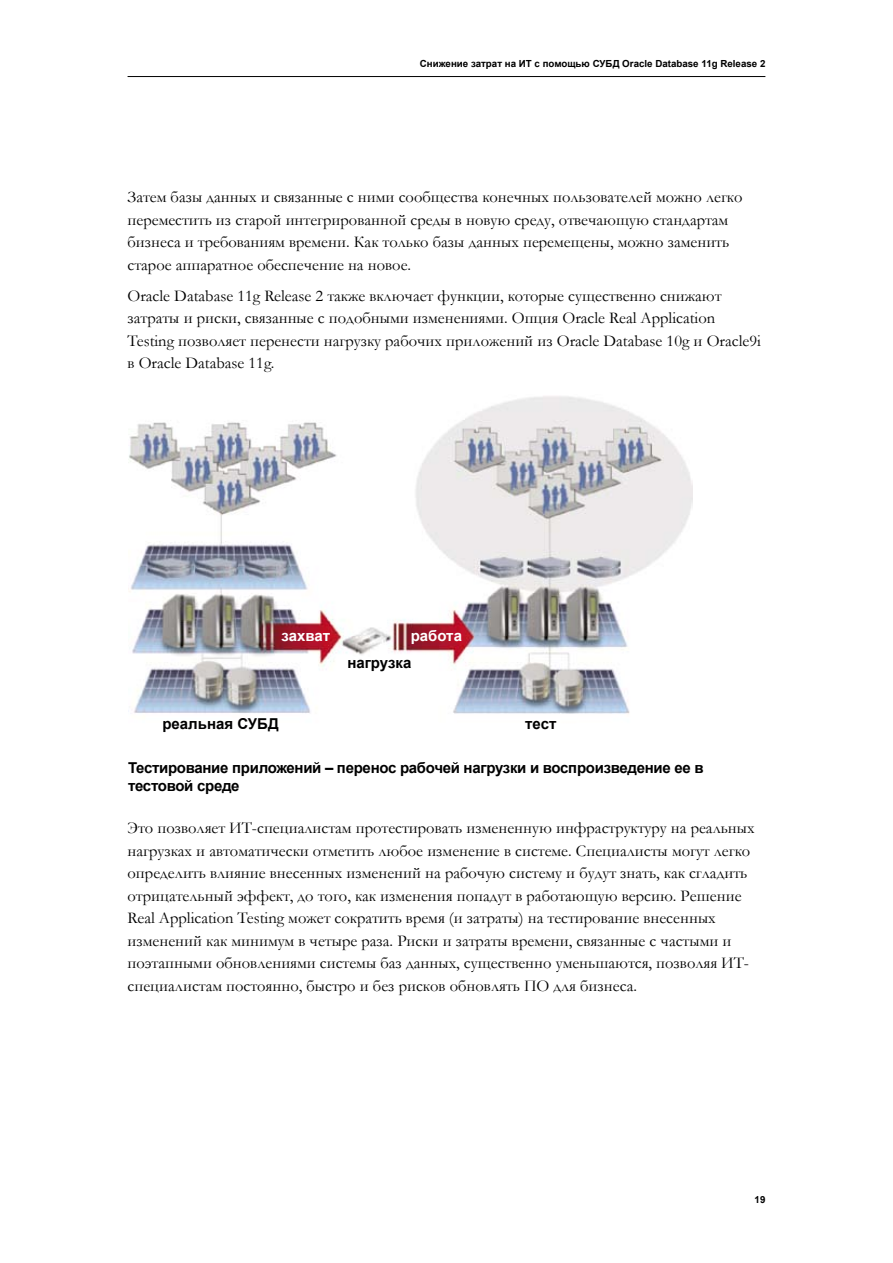
<style>
.page{position:relative;width:893px;height:1263px;background:#fff}
.page>*{position:absolute;margin:0;border:0;box-sizing:border-box;transform-origin:0 0}
.t1{font:16.5px/22.5px "Garamond";color:#000}
.t2{font:700 15px/18px "Arial";letter-spacing:-.02em;color:#000}
.t3{font:700 15px "Arial";color:#000}
.t4{font:700 15px "Arial";color:#fff}
.t5{font:700 9.75px "Arial";color:#000}
</style>
<div class="page">
<hr style="left:128px;top:76px;width:637px;height:1px;background:#000">
<img style="left:128px;top:396px;width:564px;height:318px">
<p class="t5" style="left:420px;top:57px;width:347px">Снижение затрат на ИТ с помощью СУБД Oracle Database 11g Release 2</p>
<p class="t1" style="left:128px;top:185px;width:616px">Затем базы данных и связанные с ними сообщества конечных пользователей можно легко переместить из старой интегрированной среды в новую среду, отвечающую стандартам бизнеса и требованиям времени. Как только базы данных перемещены, можно заменить старое аппаратное обеспечение на новое.</p>
<p class="t1" style="left:128px;top:284px;width:635px">Oracle Database 11g Release 2 также включает функции, которые существенно снижают затраты и риски, связанные с подобными изменениями. Опция Oracle Real Application Testing позволяет перенести нагрузку рабочих приложений из Oracle Database 10g и Oracle9i в Oracle Database 11g.</p>
<p class="t4" style="left:281px;top:626px;width:50px">захват</p>
<p class="t4" style="left:411px;top:626px;width:53px">работа</p>
<p class="t3" style="left:347px;top:653px;width:66px">нагрузка</p>
<p class="t3" style="left:162px;top:714px;width:118px">реальная СУБД</p>
<p class="t2" style="left:525px;top:716px;width:33px">тест</p>
<p class="t2" style="left:128px;top:759px;width:577px">Тестирование приложений – перенос рабочей нагрузки и воспроизведение ее в тестовой среде</p>
<p class="t1" style="left:128px;top:816px;width:629px">Это позволяет ИТ-специалистам протестировать измененную инфраструктуру на реальных нагрузках и автоматически отметить любое изменение в системе. Специалисты могут легко определить влияние внесенных изменений на рабочую систему и будут знать, как сгладить отрицательный эффект, до того, как изменения попадут в работающую версию. Решение Real Application Testing может сократить время (и затраты) на тестирование внесенных изменений как минимум в четыре раза. Риски и затраты времени, связанные с частыми и поэтапными обновлениями системы баз данных, существенно уменьшаются, позволяя ИТ&shy;специалистам постоянно, быстро и без рисков обновлять ПО для бизнеса.</p>
<p class="t5" style="left:755px;top:1193px;width:12px">19</p>
</div>
